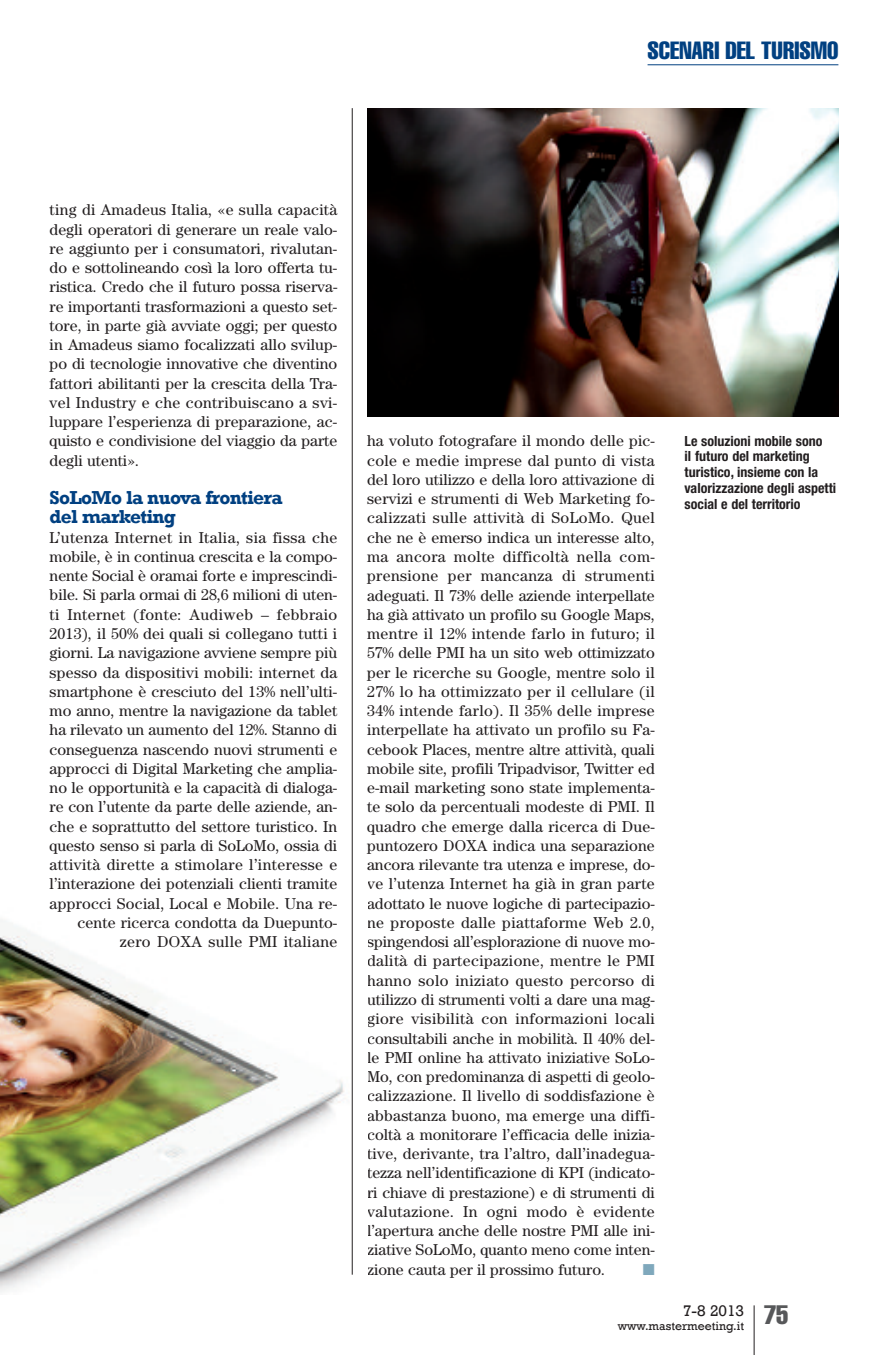
<style>
.page{position:relative;width:893px;height:1355px;background:#fff}
.page>*{position:absolute;margin:0;border:0;box-sizing:border-box;transform-origin:0 0}
.t1{font:extra-condensed 24.5px "Helvetica";color:#014081}
.t2{font:700 19.25px/19.2px "Rockwell";letter-spacing:-.035em;color:#014081}
.t3{font:15.75px/19.2px "Century";color:#231f20;text-align:justify}
.t4{font:15.75px "Rockwell";color:#231f20}
.t5{font:15.75px "Zapf Dingbats";color:#7fa8bc}
.t6{font:700 condensed 14px/15.8px "Helvetica Neue";color:#231f20}
.t7{font:12.25px "Rockwell";color:#231f20}
</style>
<div class="page">
<hr style="left:754px;top:1305px;width:1px;height:49px;background:#231f20">
<hr style="left:648px;top:64px;width:190px;height:1px;background:#014081">
<img style="left:367px;top:108px;width:471px;height:308px">
<img style="left:0;top:881px;width:353px;height:411px">
<hr style="left:352px;top:108px;width:1px;height:1166px;background:#231f20">
<h1 class="t1" style="left:648px;top:42px;width:192px">SCENARI DEL TURISMO</h1>
<p class="t3" style="left:50px;top:202px;width:289px">ting di Amadeus Italia, «e sulla capacità degli operatori di generare un reale valo&shy;re aggiunto per i consumatori, rivalutan&shy;do e sottolineando così la loro offerta tu&shy;ristica. Credo che il futuro possa riserva&shy;re importanti trasformazioni a questo set&shy;tore, in parte già avviate oggi; per questo in Amadeus siamo focalizzati allo svilup&shy;po di tecnologie innovative che diventino fattori abilitanti per la crescita della Tra&shy;vel Industry e che contribuiscano a svi&shy;luppare l’esperienza di preparazione, ac&shy;quisto e condivisione del viaggio da parte degli utenti».</p>
<p class="t2" style="left:50px;top:487px;width:235px">SoLoMo la nuova frontiera del marketing</p>
<p class="t3" style="left:50px;top:529px;width:289px;text-align:right">L’utenza Internet in Italia, sia fissa che mobile, è in continua crescita e la compo&shy;nente Social è oramai forte e imprescindi&shy;bile. Si parla ormai di 28,6 milioni di uten&shy;ti Internet (fonte: Audiweb – febbraio 2013), il 50% dei quali si collegano tutti i giorni. La navigazione avviene sempre più spesso da dispositivi mobili: internet da smartphone è cresciuto del 13% nell’ulti&shy;mo anno, mentre la navigazione da tablet ha rilevato un aumento del 12%. Stanno di conseguenza nascendo nuovi strumenti e approcci di Digital Marketing che amplia&shy;no le opportunità e la capacità di dialoga&shy;re con l’utente da parte delle aziende, an&shy;che e soprattutto del settore turistico. In questo senso si parla di SoLoMo, ossia di attività dirette a stimolare l’interesse e l’interazione dei potenziali clienti tramite approcci Social, Local e Mobile. Una re&shy;cente ricerca condotta da Duepunto&shy;zero DOXA sulle PMI italiane</p>
<p class="t3" style="left:367px;top:433px;width:289px">ha voluto fotografare il mondo delle pic&shy;cole e medie imprese dal punto di vista del loro utilizzo e della loro attivazione di servizi e strumenti di Web Marketing fo&shy;calizzati sulle attività di SoLoMo. Quel che ne è emerso indica un interesse alto, ma ancora molte difficoltà nella com&shy;prensione per mancanza di strumenti adeguati. Il 73% delle aziende interpellate ha già attivato un profilo su Google Maps, mentre il 12% intende farlo in futuro; il 57% delle PMI ha un sito web ottimizzato per le ricerche su Google, mentre solo il 27% lo ha ottimizzato per il cellulare (il 34% intende farlo). Il 35% delle imprese interpellate ha attivato un profilo su Fa&shy;cebook Places, mentre altre attività, quali mobile site, profili Tripadvisor, Twitter ed e-mail marketing sono state implementa&shy;te solo da percentuali modeste di PMI. Il quadro che emerge dalla ricerca di Due&shy;puntozero DOXA indica una separazione ancora rilevante tra utenza e imprese, do&shy;ve l’utenza Internet ha già in gran parte adottato le nuove logiche di partecipazio&shy;ne proposte dalle piattaforme Web 2.0, spingendosi all’esplorazione di nuove mo&shy;dalità di partecipazione, mentre le PMI hanno solo iniziato questo percorso di utilizzo di strumenti volti a dare una mag&shy;giore visibilità con informazioni locali consultabili anche in mobilità. Il 40% del&shy;le PMI online ha attivato iniziative SoLo-Mo, con predominanza di aspetti di geolo&shy;calizzazione. Il livello di soddisfazione è abbastanza buono, ma emerge una diffi&shy;coltà a monitorare l’efficacia delle inizia&shy;tive, derivante, tra l’altro, dall’inadegua&shy;tezza nell’identificazione di KPI (indicato&shy;ri chiave di prestazione) e di strumenti di valutazione. In ogni modo è evidente l’apertura anche delle nostre PMI alle ini&shy;ziative SoLoMo, quanto meno come inten&shy;zione cauta per il prossimo futuro.</p>
<p class="t5" style="left:643px;top:1259px;width:13px">■</p>
<p class="t6" style="left:685px;top:434px;width:153px">Le soluzioni mobile sono<br>il futuro del marketing turistico, insieme con la valorizzazione degli aspetti social e del territorio</p>
<p class="t4" style="left:683px;top:1300px;width:63px">7-8 2013</p>
<p class="t7" style="left:618px;top:1318px;width:172px">www.mastermeeting.it <sup>75</sup></p>
</div>
